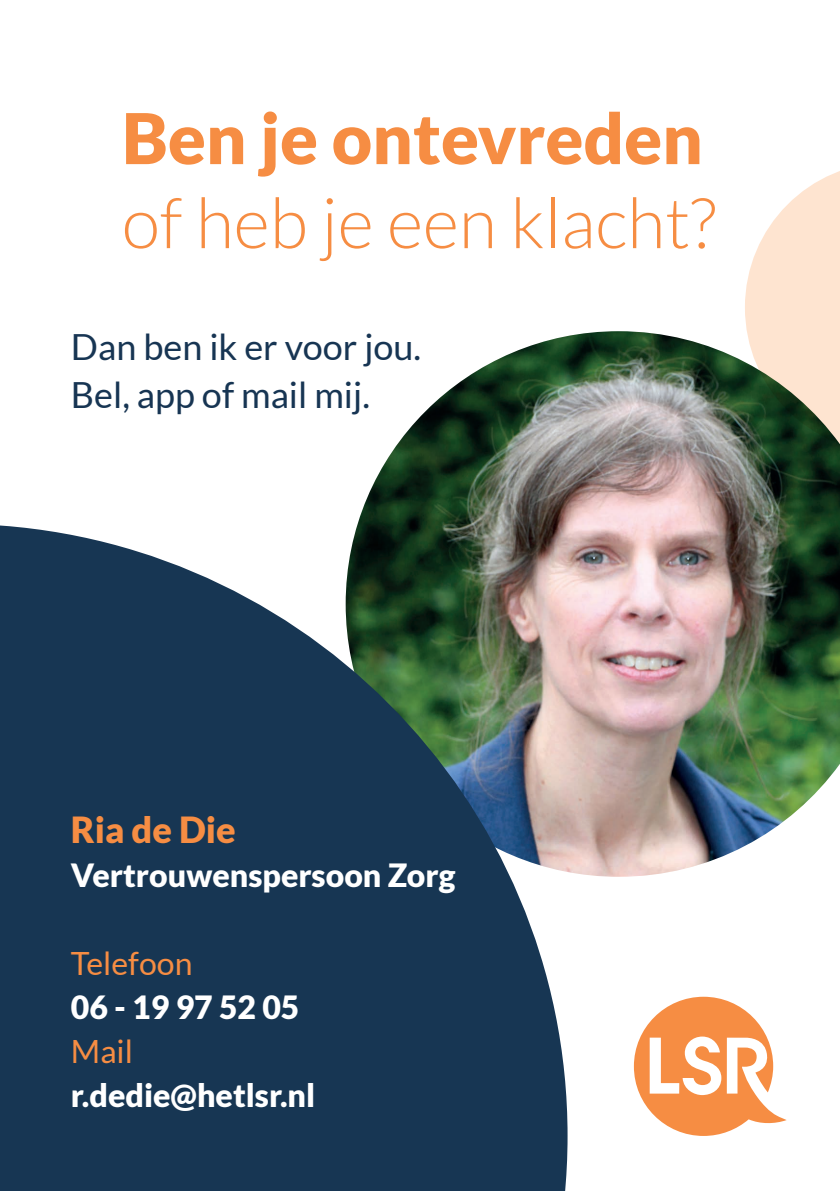
<style>
.page{position:relative;width:840px;height:1191px;background:#fff}
.page>*{position:absolute;margin:0;border:0;box-sizing:border-box;transform-origin:0 0}
.t1{font:300 70px "Lato";color:#f68d43}
.t2{font:900 70px "Lato";color:#f68d43}
.t3{font:36px/48px "Lato";color:#173553}
.t4{font:900 36px "Lato";color:#f68d43}
.t5{font:900 32px "Lato";color:#fff}
.t6{font:32px "Lato";color:#f68d43}
</style>
<div class="page">
<img style="left:357px;top:331px;width:482px;height:545px">
<svg style="left:633px;top:996px;width:153px;height:140px"></svg>
<svg style="left:0;top:524px;width:567px;height:667px;background:#2f4a5f"></svg>
<svg style="left:744px;top:171px;width:95px;height:281px;background:#cfc6b3"></svg>
<h1 class="t2" style="left:122px;top:97px;width:582px">Ben je ontevreden</h1>
<h1 class="t1" style="left:122px;top:185px;width:595px">of heb je een klacht?</h1>
<p class="t3" style="left:71px;top:323px;width:351px">Dan ben ik er voor jou.<br>Bel, app of mail mij.</p>
<p class="t4" style="left:71px;top:808px;width:166px">Ria de Die</p>
<p class="t5" style="left:71px;top:856px;width:386px">Vertrouwenspersoon Zorg</p>
<p class="t6" style="left:71px;top:945px;width:123px">Telefoon</p>
<p class="t5" style="left:71px;top:988px;width:230px">06 - 19 97 52 05</p>
<p class="t6" style="left:71px;top:1033px;width:64px">Mail</p>
<p class="t5" style="left:71px;top:1076px;width:246px">r.dedie@hetlsr.nl</p>
</div>
